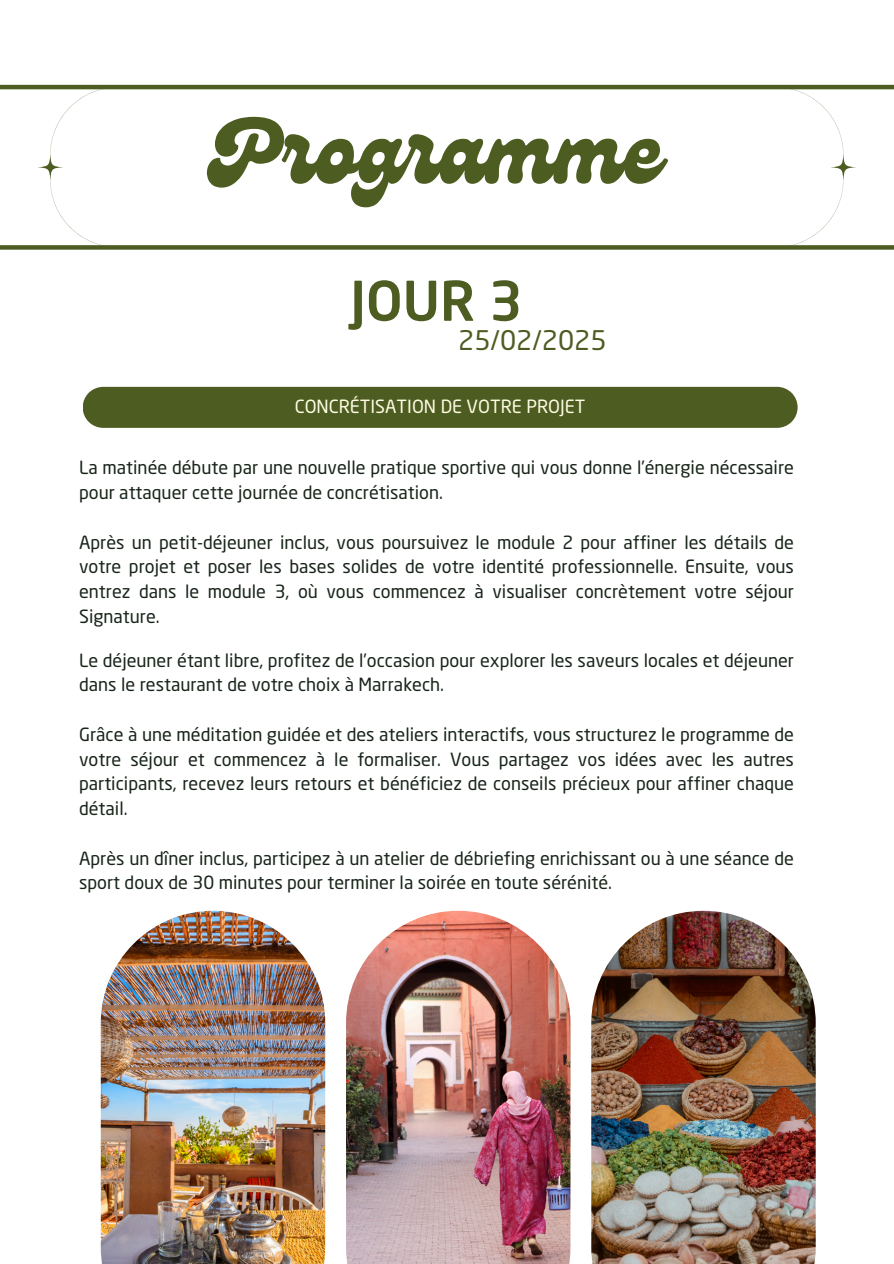
<style>
.page{position:relative;width:894px;height:1264px;background:#fff}
.page>*{position:absolute;margin:0;border:0;box-sizing:border-box;transform-origin:0 0}
.t1{font:90px "Genty";color:#4d5c21}
.t2{font:500 54px "Neo Sans Pro";color:#4d5c21}
.t3{font:26.7px "Neo Sans Pro";color:#4d5c21}
.t4{font:18px/24.8px "Neo Sans Pro";color:#182419}
.t5{font:18px "Neo Sans Pro";color:#fffce3}
</style>
<div class="page">
<hr style="left:0;top:85px;width:893px;height:4px;background:#4d5c21">
<div style="left:0;top:245px;width:893px;height:5px;background:#4d5c21"></div>
<div style="left:83px;top:387px;width:714px;height:41px;background:#4d5c21"></div>
<svg style="left:50px;top:89px;width:68px;height:157px"></svg>
<svg style="left:37px;top:154px;width:26px;height:26px"></svg>
<svg style="left:774px;top:89px;width:69px;height:157px"></svg>
<svg style="left:830px;top:154px;width:25px;height:26px"></svg>
<img style="left:101px;top:910px;width:224px;height:353px">
<img style="left:346px;top:910px;width:224px;height:353px">
<img style="left:591px;top:910px;width:224px;height:353px">
<p class="t1" style="left:211px;top:100px;width:451px">Programme</p>
<p class="t2" style="left:350px;top:279px;width:174px">JOUR 3</p>
<p class="t3" style="left:458px;top:329px;width:150px">25/02/2025</p>
<p class="t5" style="left:295px;top:399px;width:292px">CONCRÉTISATION DE VOTRE PROJET</p>
<p class="t4" style="left:79px;top:457px;width:716px">La matinée débute par une nouvelle pratique sportive qui vous donne l’énergie nécessaire pour attaquer cette journée de concrétisation.</p>
<h1 class="t4" style="left:79px;top:531px;width:716px;text-align:justify">Après un petit-déjeuner inclus, vous poursuivez le module 2 pour affiner les détails de votre projet et poser les bases solides de votre identité professionnelle. Ensuite, vous entrez dans le module 3, où vous commencez à visualiser concrètement votre séjour Signature.</h1>
<p class="t4" style="left:79px;top:649px;width:716px">Le déjeuner étant libre, profitez de l’occasion pour explorer les saveurs locales et déjeuner dans le restaurant de votre choix à Marrakech.</p>
<p class="t4" style="left:79px;top:723px;width:716px;text-align:justify">Grâce à une méditation guidée et des ateliers interactifs, vous structurez le programme de votre séjour et commencez à le formaliser. Vous partagez vos idées avec les autres participants, recevez leurs retours et bénéficiez de conseils précieux pour affiner chaque détail.</p>
<p class="t4" style="left:79px;top:847px;width:716px">Après un dîner inclus, participez à un atelier de débriefing enrichissant ou à une séance de sport doux de 30 minutes pour terminer la soirée en toute sérénité.</p>
</div>
